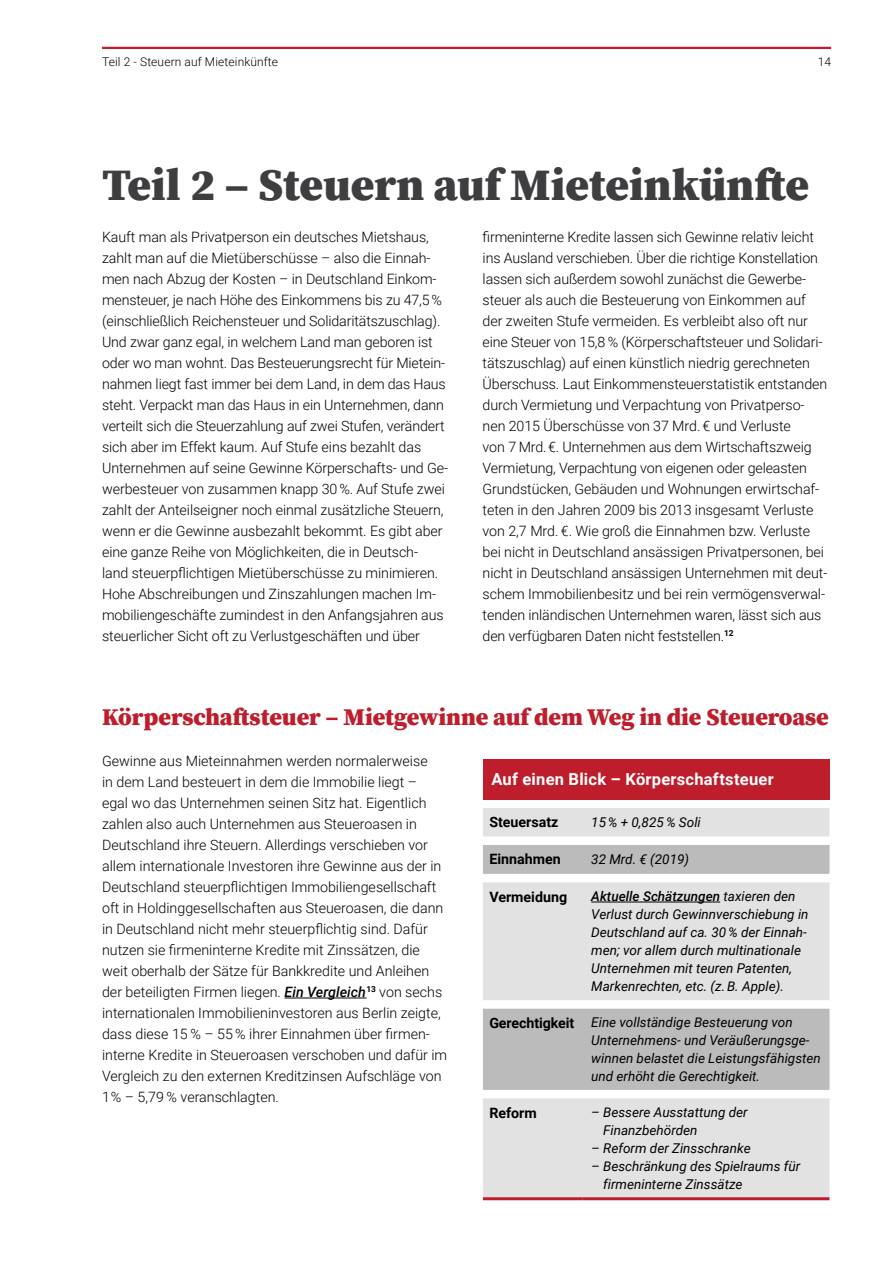
<style>
.page{position:relative;width:893px;height:1263px;background:#fff}
.page>*{position:absolute;margin:0;border:0;box-sizing:border-box;transform-origin:0 0}
.t1{font:900 45px "Source Serif Pro";color:#3e3d40}
.t2{font:900 24px "Source Serif Pro";letter-spacing:-.005em;color:#be1d2c}
.t3{font:700 16.5px "Roboto";letter-spacing:.015em;color:#fff}
.t4{font:300 14.25px/21px "Roboto";letter-spacing:-.005em;color:#000}
.t5{font:700 14.25px "Roboto";color:#000}
.t6{font:italic 13.5px/18px "Roboto";color:#000}
.t7{font:300 12px "Roboto";letter-spacing:.01em;color:#000}
.s1{font-weight:500;font-style:italic}
.s2{font-weight:500}
.s3{font-weight:700;font-style:normal;font-size:14.25px}
</style>
<div class="page">
<hr style="left:102px;top:47px;width:729px;height:2px;background:#be1d2c">
<hr style="left:285px;top:998px;width:81px;height:1px;background:#000">
<div style="left:483px;top:759px;width:346px;height:40px;background:#be1d2c"></div>
<svg style="left:483px;top:808px;width:346px;height:389px;background:#e5e5e5"></svg>
<svg style="left:483px;top:845px;width:346px;height:245px;background:#d2d2d2"></svg>
<hr style="left:483px;top:1197px;width:100px;height:3px;background:#be1d2c">
<hr style="left:583px;top:1197px;width:246px;height:3px;background:#be1d2c">
<hr style="left:591px;top:902px;width:129px;height:1px;background:#000">
<p class="t7" style="left:102px;top:54px;width:178px">Teil 2 - Steuern auf Mieteinkünfte</p>
<p class="t7" style="left:818px;top:54px;width:15px">14</p>
<h1 class="t1" style="left:102px;top:153px;width:709px">Teil 2 – Steuern auf Mieteinkünfte</h1>
<p class="t4" style="left:102px;top:225px;width:348px">Kauft man als Privatperson ein deutsches Mietshaus, zahlt man auf die Mietüberschüsse – also die Einnah&shy;men nach Abzug der Kosten – in Deutschland Einkom&shy;mensteuer, je nach Höhe des Einkommens bis zu 47,5 % (einschließlich Reichensteuer und Solidaritätszuschlag).<br>Und zwar ganz egal, in welchem Land man geboren ist oder wo man wohnt. Das Besteuerungsrecht für Mietein&shy;nahmen liegt fast immer bei dem Land, in dem das Haus steht. Verpackt man das Haus in ein Unternehmen, dann verteilt sich die Steuerzahlung auf zwei Stufen, verändert sich aber im Effekt kaum. Auf Stufe eins bezahlt das Unternehmen auf seine Gewinne Körperschafts- und Ge&shy;werbesteuer von zusammen knapp 30 %. Auf Stufe zwei zahlt der Anteilseigner noch einmal zusätzliche Steuern, wenn er die Gewinne ausbezahlt bekommt. Es gibt aber eine ganze Reihe von Möglichkeiten, die in Deutsch-<br>land steuerpflichtigen Mietüberschüsse zu minimieren.<br>Hohe Abschreibungen und Zinszahlungen machen Im&shy;mobiliengeschäfte zumindest in den Anfangsjahren aus steuerlicher Sicht oft zu Verlustgeschäften und über</p>
<p class="t4" style="left:483px;top:226px;width:346px">firmeninterne Kredite lassen sich Gewinne relativ leicht ins Ausland verschieben. Über die richtige Konstellation lassen sich außerdem sowohl zunächst die Gewerbe&shy;steuer als auch die Besteuerung von Einkommen auf der zweiten Stufe vermeiden. Es verbleibt also oft nur eine Steuer von 15,8 % (Körperschaftsteuer und Solidari&shy;tätszuschlag) auf einen künstlich niedrig gerechneten Überschuss. Laut Einkommensteuerstatistik entstanden durch Vermietung und Verpachtung von Privatperso&shy;nen 2015 Überschüsse von 37 Mrd. € und Verluste<br>von 7 Mrd.€. Unternehmen aus dem Wirtschaftszweig Vermietung, Verpachtung von eigenen oder geleasten Grundstücken, Gebäuden und Wohnungen erwirtschaf&shy;teten in den Jahren 2009 bis 2013 insgesamt Verluste von 2,7 Mrd. €. Wie groß die Einnahmen bzw. Verluste bei nicht in Deutschland ansässigen Privatpersonen, bei nicht in Deutschland ansässigen Unternehmen mit deut&shy;schem Immobilienbesitz und bei rein vermögensverwal&shy;tenden inländischen Unternehmen waren, lässt sich aus den verfügbaren Daten nicht feststellen.<sup>12</sup></p>
<h2 class="t2" style="left:102px;top:700px;width:728px">Körperschaftsteuer – Mietgewinne auf dem Weg in die Steueroase</h2>
<p class="t4" style="left:102px;top:750px;width:347px">Gewinne aus Mieteinnahmen werden normalerweise<br>in dem Land besteuert in dem die Immobilie liegt –<br>egal wo das Unternehmen seinen Sitz hat. Eigentlich zahlen also auch Unternehmen aus Steueroasen in Deutschland ihre Steuern. Allerdings verschieben vor allem internationale Investoren ihre Gewinne aus der in Deutschland steuerpflichtigen Immobiliengesellschaft oft in Holdinggesellschaften aus Steueroasen, die dann in Deutschland nicht mehr steuerpflichtig sind. Dafür nutzen sie firmeninterne Kredite mit Zinssätzen, die weit oberhalb der Sätze für Bankkredite und Anleihen der beteiligten Firmen liegen. <span class="s1">Ein Vergleich</span><sup>13</sup> von sechs internationalen Immobilieninvestoren aus Berlin zeigte, dass diese 15 % – 55 % ihrer Einnahmen über firmen&shy;interne Kredite in Steueroasen verschoben und dafür im Vergleich zu den externen Kreditzinsen Aufschläge von 1 % – 5,79 % veranschlagten.</p>
<p class="t3" style="left:491px;top:768px;width:284px">Auf einen Blick – Körperschaftsteuer</p>
<p class="t5" style="left:489px;top:812px;width:71px">Steuersatz</p>
<p class="t6" style="left:591px;top:812px;width:111px">15% + 0,825 % Soli</p>
<p class="t5" style="left:489px;top:849px;width:73px">Einnahmen</p>
<p class="t6" style="left:591px;top:849px;width:99px">32 Mrd. € (2019)</p>
<p class="t5" style="left:489px;top:886px;width:79px">Vermeidung</p>
<p class="t6" style="left:591px;top:887px;width:219px"><span class="s2">Aktuelle Schätzungen</span> taxieren den Verlust durch Gewinnverschiebung in Deutschland auf ca. 30 % der Einnah&shy;men; vor allem durch multinationale Unternehmen mit teuren Patenten, Markenrechten, etc. (z. B. Apple).</p>
<p class="t6" style="left:591px;top:1013px;width:231px;text-indent:-102px"><span class="s3">Gerechtigkeit</span> Eine vollständige Besteuerung von Unternehmens- und Veräußerungsge&shy;winnen belastet die Leistungsfähigsten und erhöht die Gerechtigkeit.</p>
<p class="t5" style="left:489px;top:1102px;width:49px">Reform</p>
<p class="t6" style="left:603px;top:1103px;width:146px;text-indent:-12px">– Bessere Ausstattung der<br>Finanzbehörden</p>
<p class="t6" style="left:591px;top:1139px;width:161px">– Reform der Zinsschranke</p>
<p class="t6" style="left:603px;top:1157px;width:199px;text-indent:-12px">– Beschränkung des Spielraums für firmeninterne Zinssätze</p>
</div>
